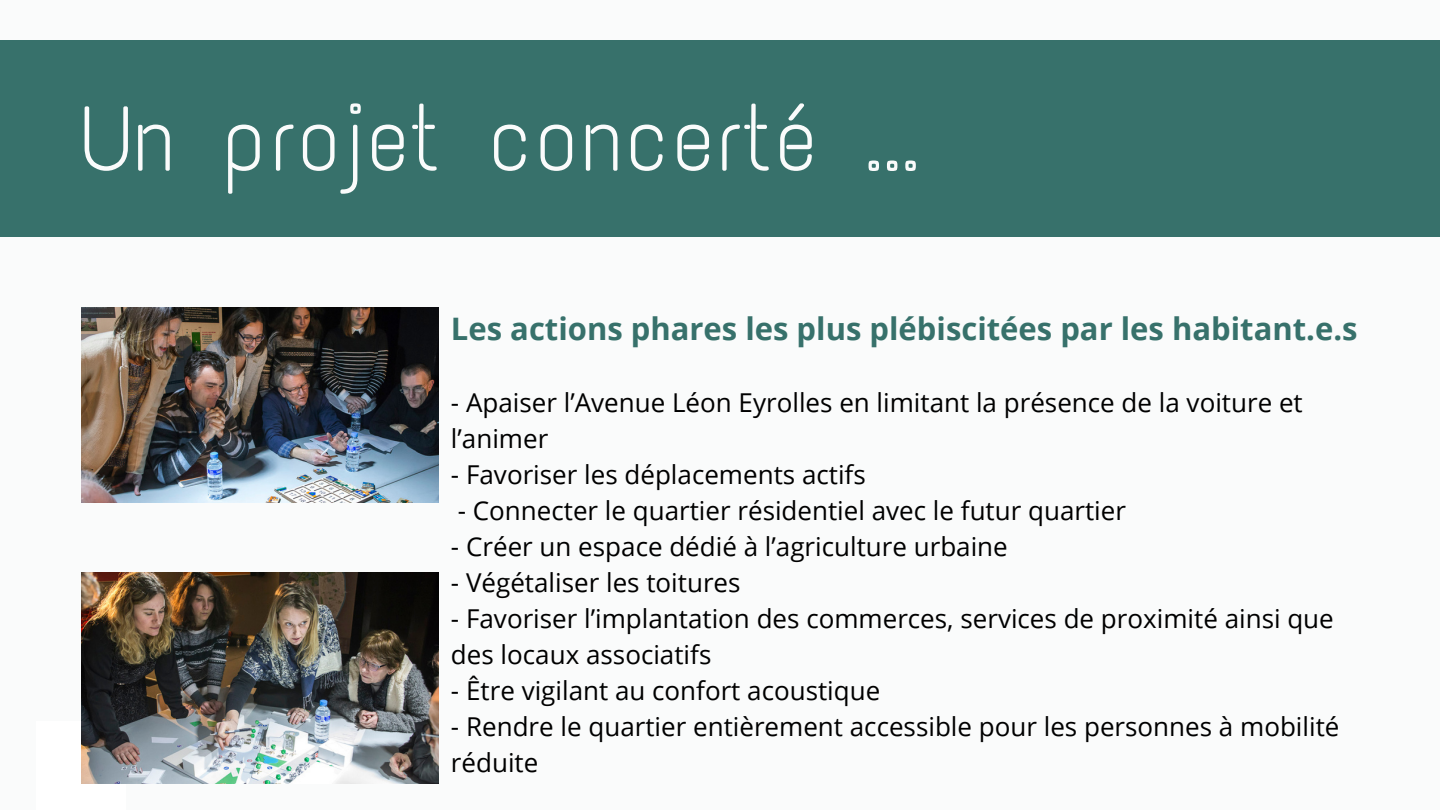
<style>
.page{position:relative;width:1440px;height:810px;background:#fafbfb}
.page>*{position:absolute;margin:0;border:0;box-sizing:border-box;transform-origin:0 0}
.t1{font:92px "Text Me One";color:#fafbfb}
.t2{font:700 31px "Open Sans";color:#37716b}
.t3{font:26px/36px "Open Sans";color:#000}
</style>
<div class="page">
<div style="left:0;top:41px;width:1440px;height:196px;background:#37716b"></div>
<div style="left:37px;top:721px;width:89px;height:89px;background:#fff"></div>
<img style="left:81px;top:308px;width:358px;height:195px">
<img style="left:81px;top:572px;width:358px;height:211px">
<p class="t1" style="left:81px;top:83px;width:840px">Un projet concerté ...</p>
<p class="t2" style="left:451px;top:307px;width:908px">Les actions phares les plus plébiscitées par les habitant.e.s</p>
<p class="t3" style="left:451px;top:384px;width:853px">- Apaiser l’Avenue Léon Eyrolles en limitant la présence de la voiture et l’animer</p>
<p class="t3" style="left:451px;top:456px;width:416px">- Favoriser les déplacements actifs</p>
<p class="t3" style="left:458px;top:492px;width:670px">- Connecter le quartier résidentiel avec le futur quartier</p>
<p class="t3" style="left:451px;top:528px;width:558px">- Créer un espace dédié à l’agriculture urbaine</p>
<p class="t3" style="left:451px;top:564px;width:291px">- Végétaliser les toitures</p>
<p class="t3" style="left:451px;top:600px;width:884px">- Favoriser l’implantation des commerces, services de proximité ainsi que des locaux associatifs</p>
<p class="t3" style="left:451px;top:672px;width:431px">- Être vigilant au confort acoustique</p>
<p class="t3" style="left:451px;top:708px;width:890px">- Rendre le quartier entièrement accessible pour les personnes à mobilité réduite</p>
</div>
